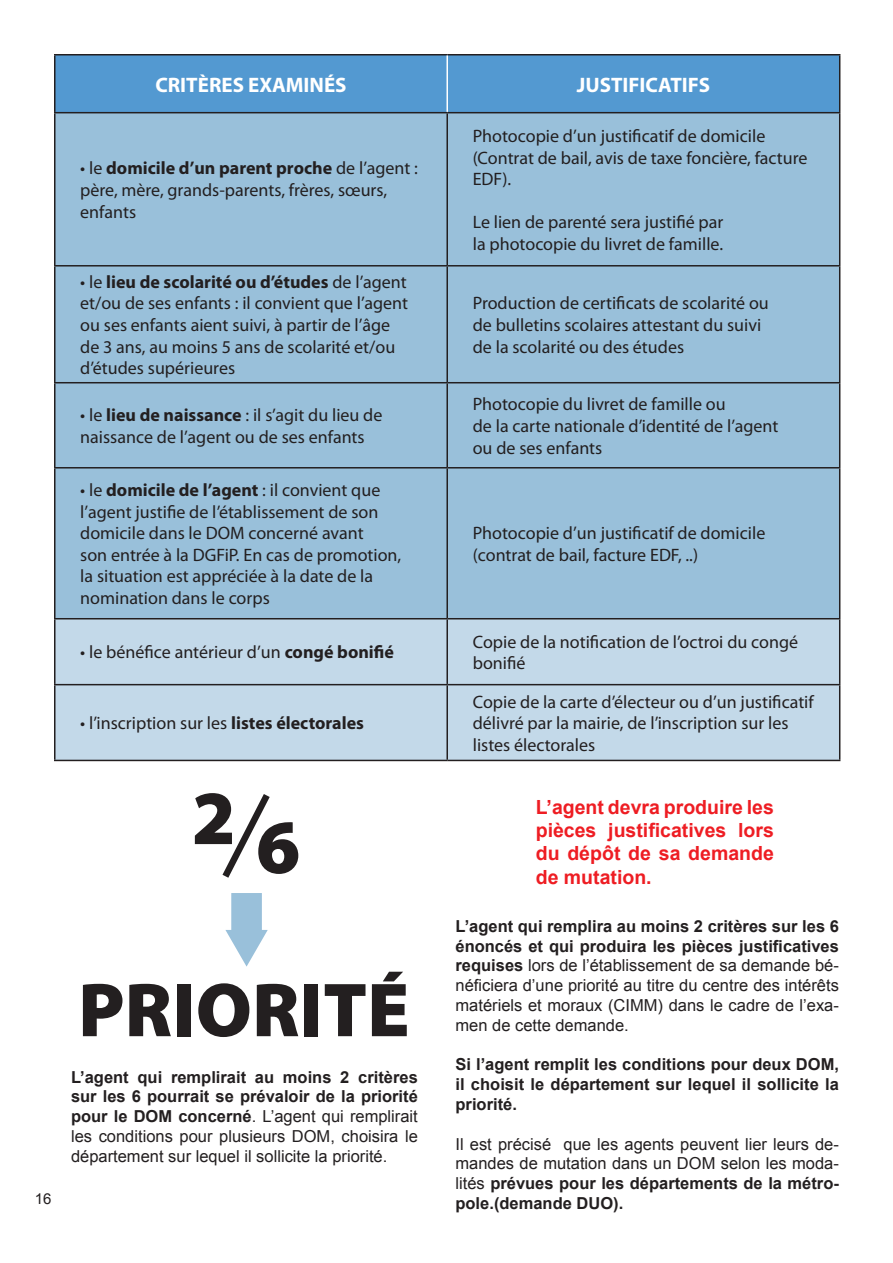
<style>
.page{position:relative;width:893px;height:1263px;background:#fff}
.page>*{position:absolute;margin:0;border:0;box-sizing:border-box;transform-origin:0 0}
.t1{font:900 77.1px "Myriad Pro";color:#231f20}
.t2{font:700 21px "Myriad Pro";color:#fff}
.t3{font:700 19.5px/23.4px "Arial";color:#ee1d23;text-align:justify}
.t4{font:18px/21.6px "Myriad Pro";color:#231f20}
.t5{font:16.5px/19.8px "Arial";color:#231f20;text-align:justify}
.t6{font:700 16.5px/19.8px "Arial";color:#231f20;text-align:justify}
.t7{font:15px "Arial";color:#231f20}
.s1{font-weight:700}
</style>
<div class="page">
<div style="left:56px;top:56px;width:783px;height:56px;background:#5399d1"></div>
<div style="left:56px;top:113px;width:783px;height:505px;background:#99c0da"></div>
<div style="left:56px;top:619px;width:783px;height:141px;background:#c3d9e9"></div>
<hr style="left:54px;top:266px;width:2px;height:116px;background:#231f20">
<hr style="left:446px;top:266px;width:2px;height:116px;background:#231f20">
<hr style="left:839px;top:266px;width:1px;height:116px;background:#231f20">
<hr style="left:54px;top:382px;width:393px;height:1px;background:#231f20">
<hr style="left:54px;top:383px;width:2px;height:84px;background:#231f20">
<hr style="left:447px;top:382px;width:393px;height:1px;background:#231f20">
<hr style="left:446px;top:383px;width:2px;height:84px;background:#231f20">
<hr style="left:839px;top:383px;width:1px;height:84px;background:#231f20">
<hr style="left:54px;top:467px;width:393px;height:1px;background:#231f20">
<hr style="left:54px;top:468px;width:2px;height:150px;background:#231f20">
<hr style="left:447px;top:467px;width:393px;height:1px;background:#231f20">
<hr style="left:446px;top:468px;width:2px;height:150px;background:#231f20">
<hr style="left:839px;top:468px;width:1px;height:150px;background:#231f20">
<hr style="left:54px;top:618px;width:393px;height:1px;background:#231f20">
<hr style="left:54px;top:619px;width:2px;height:65px;background:#231f20">
<hr style="left:447px;top:618px;width:393px;height:1px;background:#231f20">
<hr style="left:446px;top:619px;width:2px;height:65px;background:#231f20">
<hr style="left:839px;top:619px;width:1px;height:65px;background:#231f20">
<hr style="left:54px;top:684px;width:393px;height:1px;background:#231f20">
<hr style="left:54px;top:685px;width:2px;height:75px;background:#231f20">
<hr style="left:54px;top:760px;width:393px;height:1px;background:#231f20">
<hr style="left:447px;top:684px;width:393px;height:1px;background:#231f20">
<hr style="left:446px;top:685px;width:2px;height:75px;background:#231f20">
<hr style="left:839px;top:685px;width:1px;height:75px;background:#231f20">
<hr style="left:447px;top:760px;width:393px;height:1px;background:#231f20">
<hr style="left:54px;top:54px;width:393px;height:2px;background:#231f20">
<hr style="left:54px;top:56px;width:2px;height:56px;background:#231f20">
<hr style="left:447px;top:54px;width:393px;height:2px;background:#231f20">
<hr style="left:839px;top:56px;width:1px;height:56px;background:#231f20">
<hr style="left:446px;top:56px;width:2px;height:56px;background:#fff">
<hr style="left:54px;top:112px;width:393px;height:1px;background:#231f20">
<hr style="left:54px;top:113px;width:2px;height:152px;background:#231f20">
<hr style="left:447px;top:112px;width:393px;height:1px;background:#231f20">
<hr style="left:446px;top:113px;width:2px;height:152px;background:#231f20">
<hr style="left:839px;top:113px;width:1px;height:152px;background:#231f20">
<hr style="left:54px;top:265px;width:393px;height:1px;background:#231f20">
<hr style="left:447px;top:265px;width:393px;height:1px;background:#231f20">
<svg style="left:222px;top:794px;width:48px;height:84px"></svg>
<svg style="left:225px;top:893px;width:43px;height:73px"></svg>
<p class="t7" style="left:35px;top:1189px;width:18px">16</p>
<p class="t2" style="left:155px;top:71px;width:193px">CRITÈRES EXAMINÉS</p>
<p class="t2" style="left:577px;top:71px;width:135px">JUSTIFICATIFS</p>
<p class="t4" style="left:80px;top:157px;width:339px">• le <span class="s1">domicile d’un parent proche</span> de l’agent : père, mère, grands-parents, frères, sœurs, enfants</p>
<p class="t4" style="left:80px;top:271px;width:329px">• le <span class="s1">lieu de scolarité ou d’études</span> de l’agent et/ou de ses enfants : il convient que l’agent ou ses enfants aient suivi, à partir de l’âge de 3 ans, au moins 5 ans de scolarité et/ou d’études supérieures</p>
<p class="t4" style="left:473px;top:125px;width:336px">Photocopie d’un justificatif de domicile (Contrat de bail, avis de taxe foncière, facture<br>EDF).</p>
<p class="t4" style="left:473px;top:211px;width:252px">Le lien de parenté sera justifié par la photocopie du livret de famille.</p>
<p class="t4" style="left:473px;top:292px;width:298px">Production de certificats de scolarité ou de bulletins scolaires attestant du suivi de la scolarité ou des études</p>
<p class="t4" style="left:80px;top:404px;width:304px">• le <span class="s1">lieu de naissance</span> : il s’agit du lieu de naissance de l’agent ou de ses enfants</p>
<p class="t4" style="left:473px;top:393px;width:307px">Photocopie du livret de famille ou<br>de la carte nationale d’identité de l’agent ou de ses enfants</p>
<p class="t4" style="left:80px;top:479px;width:323px">• le <span class="s1">domicile de l’agent</span> : il convient que l’agent justifie de l’établissement de son domicile dans le DOM concerné avant<br>son entrée à la DGFiP. En cas de promotion, la situation est appréciée à la date de la nomination dans le corps</p>
<p class="t4" style="left:473px;top:522px;width:294px">Photocopie d’un justificatif de domicile (contrat de bail, facture EDF, ..)</p>
<p class="t4" style="left:80px;top:641px;width:315px">• le bénéfice antérieur d’un <span class="s1">congé bonifié</span></p>
<p class="t4" style="left:473px;top:630px;width:327px">Copie de la notification de l’octroi du congé bonifié</p>
<p class="t4" style="left:80px;top:712px;width:285px">• l’inscription sur les <span class="s1">listes électorales</span></p>
<h1 class="t1" style="left:192px;top:789px;width:110px">2 6</h1>
<h1 class="t1" style="left:78px;top:966px;width:333px">PRIORITÉ</h1>
<p class="t5" style="left:71px;top:1067px;width:348px"><span class="s1">L’agent qui remplirait au moins 2 critères sur les 6 pourrait se prévaloir de la priorité pour le DOM concerné</span>. L’agent qui remplirait les conditions pour plusieurs DOM, choisira le département sur lequel il sollicite la priorité.</p>
<p class="t4" style="left:473px;top:690px;width:342px">Copie de la carte d’électeur ou d’un justificatif délivré par la mairie, de l’inscription sur les listes électorales</p>
<p class="t3" style="left:536px;top:796px;width:240px">L’agent devra produire les pièces justificatives lors du dépôt de sa demande de mutation.</p>
<p class="t5" style="left:455px;top:916px;width:385px"><span class="s1">L’agent qui remplira au moins 2 critères sur les 6 énoncés et qui produira les pièces justificatives requises</span> lors de l’établissement de sa demande bé&shy;néficiera d’une priorité au titre du centre des intérêts matériels et moraux (CIMM) dans le cadre de l’exa&shy;men de cette demande.</p>
<p class="t6" style="left:455px;top:1055px;width:385px">Si l’agent remplit les conditions pour deux DOM, il choisit le département sur lequel il sollicite la priorité.</p>
<p class="t5" style="left:455px;top:1134px;width:385px">Il est précisé que les agents peuvent lier leurs de&shy;mandes de mutation dans un DOM selon les moda&shy;lités <span class="s1">prévues pour les départements de la métro&shy;pole.(demande DUO).</span></p>
</div>
